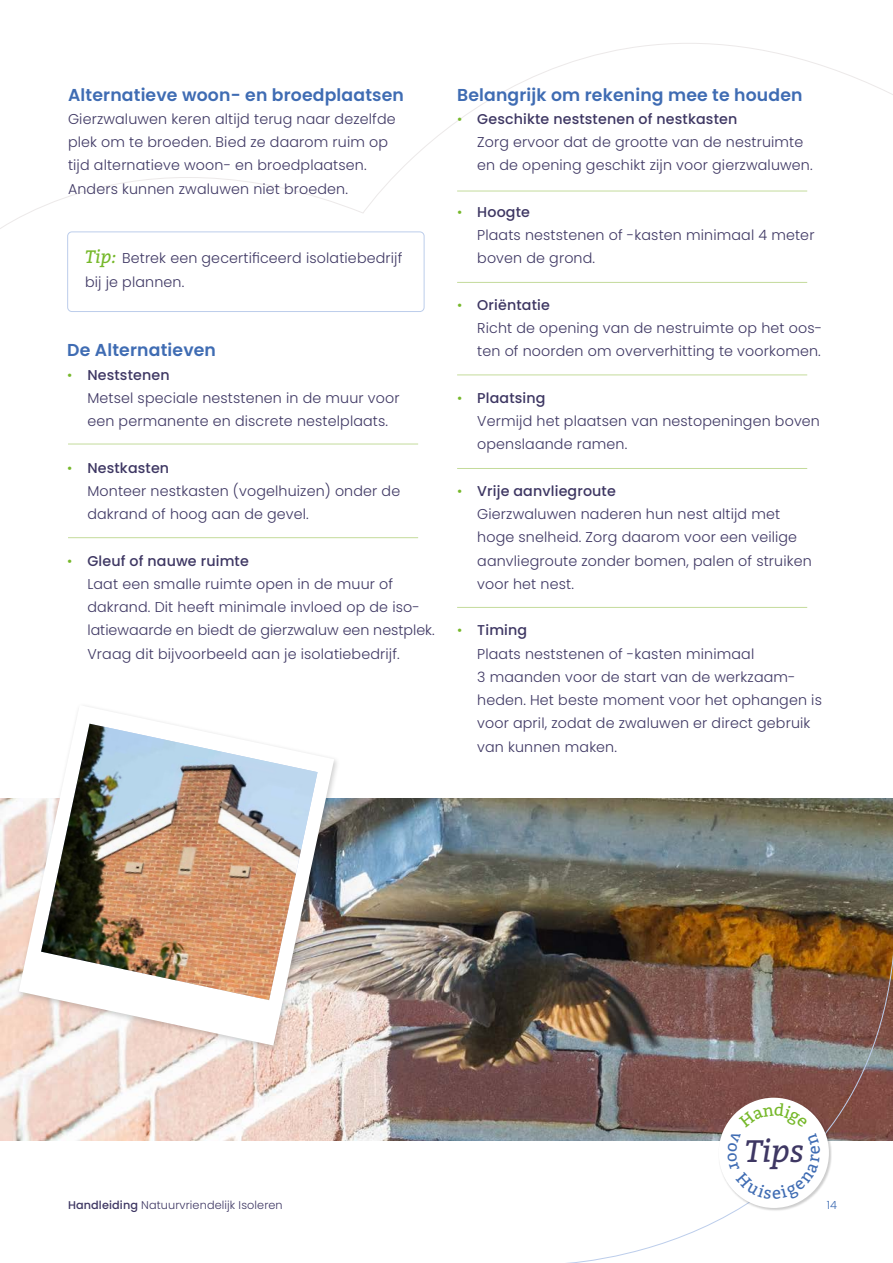
<style>
.page{position:relative;width:893px;height:1263px;background:#fff}
.page>*{position:absolute;margin:0;border:0;box-sizing:border-box;transform-origin:0 0}
.t1{font:italic 31.05px "Bitter";color:#3e3763}
.t2{font:600 17.25px "Poppins";letter-spacing:.01em;color:#3f6cb3}
.t3{font:300 14.25px/23.2px "Poppins";letter-spacing:.01em;color:#3e3763}
.t4{font:300 11.25px "Poppins";letter-spacing:.01em;color:#3e3763}
.t5{font:300 11.25px "Poppins";color:#3f6cb3}
.s1{font-family:"Bitter";font-weight:400;font-style:italic;font-size:18px;color:#76b82a}
.s2{color:#76b82a}
.s3{font-weight:500}
</style>
<div class="page">
<svg style="left:0;top:43px;width:893px;height:195px"></svg>
<img style="left:0;top:798px;width:364px;height:342px">
<img style="left:364px;top:798px;width:529px;height:465px">
<div style="left:68px;top:232px;width:356px;height:80px;background:#fff;border-radius:4px"></div>
<div style="left:67px;top:231px;width:357px;height:81px;border:1px solid #bccdeb;border-radius:4px"></div>
<div style="left:16px;top:701px;width:325px;height:351px;background:#000;opacity:.2"></div>
<svg style="left:19px;top:705px;width:315px;height:340px"></svg>
<img style="left:41px;top:724px;width:277px;height:276px">
<hr style="left:68px;top:537px;width:350px;height:1px;background:#c4db9b">
<hr style="left:68px;top:444px;width:350px;height:1px;background:#c4db9b">
<hr style="left:457px;top:282px;width:350px;height:1px;background:#c4db9b">
<hr style="left:457px;top:374px;width:350px;height:1px;background:#c4db9b">
<hr style="left:457px;top:468px;width:350px;height:1px;background:#c4db9b">
<hr style="left:457px;top:607px;width:350px;height:1px;background:#c4db9b">
<hr style="left:457px;top:191px;width:350px;height:1px;background:#c4db9b">
<div style="left:718px;top:1097px;width:114px;height:114px;background:#000;opacity:.2"></div>
<svg style="left:719px;top:1098px;width:110px;height:110px"></svg>
<p class="t2" style="left:68px;top:84px;width:337px">Alternatieve woon- en broedplaatsen</p>
<p class="t3" style="left:68px;top:107px;width:329px">Gierzwaluwen keren altijd terug naar dezelfde plek om te broeden. Bied ze daarom ruim op tijd alternatieve woon- en broedplaatsen.<br>Anders kunnen zwaluwen niet broeden.</p>
<p class="t3" style="left:85px;top:247px;width:319px"><span class="s1">Tip:</span> Betrek een gecertificeerd isolatiebedrijf bij je plannen.</p>
<p class="t2" style="left:67px;top:340px;width:150px">De Alternatieven</p>
<p class="t3" style="left:87px;top:363px;width:314px;text-indent:-20px"><span class="s2">•</span> <span class="s3">Neststenen<br></span>Metsel speciale neststenen in de muur voor een permanente en discrete nestelplaats.</p>
<p class="t3" style="left:87px;top:456px;width:314px;text-indent:-20px"><span class="s2">•</span> <span class="s3">Nestkasten<br></span>Monteer nestkasten (vogelhuizen) onder de dakrand of hoog aan de gevel.</p>
<p class="t3" style="left:87px;top:549px;width:349px;text-indent:-20px"><span class="s2">•</span> <span class="s3">Gleuf of nauwe ruimte<br></span>Laat een smalle ruimte open in de muur of dakrand. Dit heeft minimale invloed op de iso&shy;latiewaarde en biedt de gierzwaluw een nestplek.<br>Vraag dit bijvoorbeeld aan je isolatiebedrijf.</p>
<p class="t2" style="left:457px;top:84px;width:347px">Belangrijk om rekening mee te houden</p>
<p class="t3" style="left:477px;top:107px;width:337px;text-indent:-20px"><span class="s2">•</span> <span class="s3">Geschikte neststenen of nestkasten<br></span>Zorg ervoor dat de grootte van de nestruimte en de opening geschikt zijn voor gierzwaluwen.</p>
<p class="t3" style="left:477px;top:200px;width:339px;text-indent:-20px"><span class="s2">•</span> <span class="s3">Hoogte<br></span>Plaats neststenen of -kasten minimaal 4 meter boven de grond.</p>
<p class="t3" style="left:477px;top:293px;width:346px;text-indent:-20px"><span class="s2">•</span> <span class="s3">Oriëntatie<br></span>Richt de opening van de nestruimte op het oos&shy;ten of noorden om oververhitting te voorkomen.</p>
<p class="t3" style="left:477px;top:386px;width:344px;text-indent:-20px"><span class="s2">•</span> <span class="s3">Plaatsing<br></span>Vermijd het plaatsen van nestopeningen boven openslaande ramen.</p>
<p class="t3" style="left:477px;top:479px;width:336px;text-indent:-20px"><span class="s2">•</span> <span class="s3">Vrije aanvliegroute<br></span>Gierzwaluwen naderen hun nest altijd met hoge snelheid. Zorg daarom voor een veilige aanvliegroute zonder bomen, palen of struiken voor het nest.</p>
<p class="t3" style="left:477px;top:619px;width:346px;text-indent:-20px"><span class="s2">•</span> <span class="s3">Timing<br></span>Plaats neststenen of -kasten minimaal<br>3 maanden voor de start van de werkzaam&shy;heden. Het beste moment voor het ophangen is voor april, zodat de zwaluwen er direct gebruik van kunnen maken.</p>
<h1 class="t1" style="left:745px;top:1131px;width:61px">Tips</h1>
<p class="t4" style="left:68px;top:1199px;width:216px"><span class="s3">Handleiding</span> Natuurvriendelijk Isoleren</p>
<p class="t5" style="left:827px;top:1198px;width:12px">14</p>
</div>
